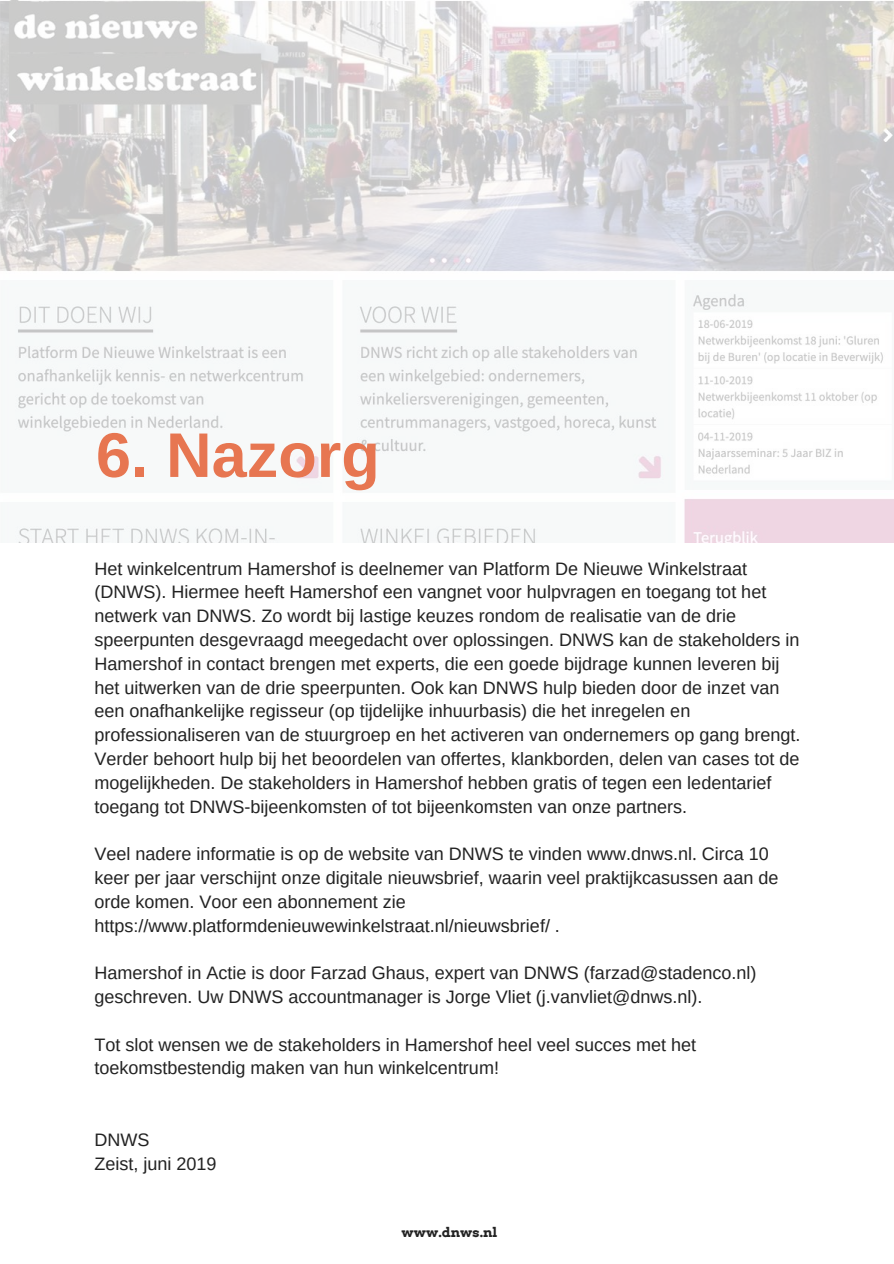
<style>
.page{position:relative;width:894px;height:1264px;background:#fff}
.page>*{position:absolute;margin:0;border:0;box-sizing:border-box;transform-origin:0 0}
.t1{font:700 63px "Arimo";color:#e77651}
.t2{font:18px/23.9px "Arimo";color:#222}
.t3{font:700 13.2px "Arvo";color:#222}
.s1{font-family:"Myriad Hebrew"}
</style>
<div class="page">
<img style="left:0;top:0;width:893px;height:542px">
<h1 class="t1" style="left:96px;top:420px;width:285px">6. Nazorg</h1>
<p class="t2" style="left:94px;top:556px;width:707px">Het winkelcentrum Hamershof is deelnemer van Platform De Nieuwe Winkelstraat (DNWS). Hiermee heeft Hamershof een vangnet voor hulpvragen en toegang tot het netwerk van DNWS. Zo wordt bij lastige keuzes rondom de realisatie van de drie speerpunten desgevraagd meegedacht over oplossingen. DNWS kan de stakeholders in Hamershof in contact brengen met experts, die een goede bijdrage kunnen leveren bij het uitwerken van de drie speerpunten. Ook kan DNWS hulp bieden door de inzet van een onafhankelijke regisseur (op tijdelijke inhuurbasis) die het inregelen en professionaliseren van de stuurgroep en het activeren van ondernemers op gang brengt.<br>Verder behoort hulp bij het beoordelen van offertes, klankborden, delen van cases tot de mogelijkheden. De stakeholders in Hamershof hebben gratis of tegen een ledentarief toegang tot DNWS-bijeenkomsten of tot bijeenkomsten van onze partners.</p>
<p class="t2" style="left:94px;top:842px;width:685px">Veel nadere informatie is op de website van DNWS te vinden www.dnws.nl<span class="s1">.</span> Circa 10 keer per jaar verschijnt onze digitale nieuwsbrief, waarin veel praktijkcasussen aan de orde komen. Voor een abonnement zie https://www.platformdenieuwewinkelstraat.nl/nieuwsbrief/ .</p>
<p class="t2" style="left:94px;top:961px;width:663px">Hamershof in Actie is door Farzad Ghaus, expert van DNWS (farzad@stadenco.nl) geschreven. Uw DNWS accountmanager is Jorge Vliet (j.vanvliet@dnws.nl).</p>
<p class="t2" style="left:94px;top:1032px;width:603px">Tot slot wensen we de stakeholders in Hamershof heel veel succes met het toekomstbestendig maken van hun winkelcentrum!</p>
<p class="t2" style="left:94px;top:1127px;width:124px">DNWS<br>Zeist, juni 2019</p>
<p class="t3" style="left:401px;top:1224px;width:97px">www.dnws.nl</p>
</div>
